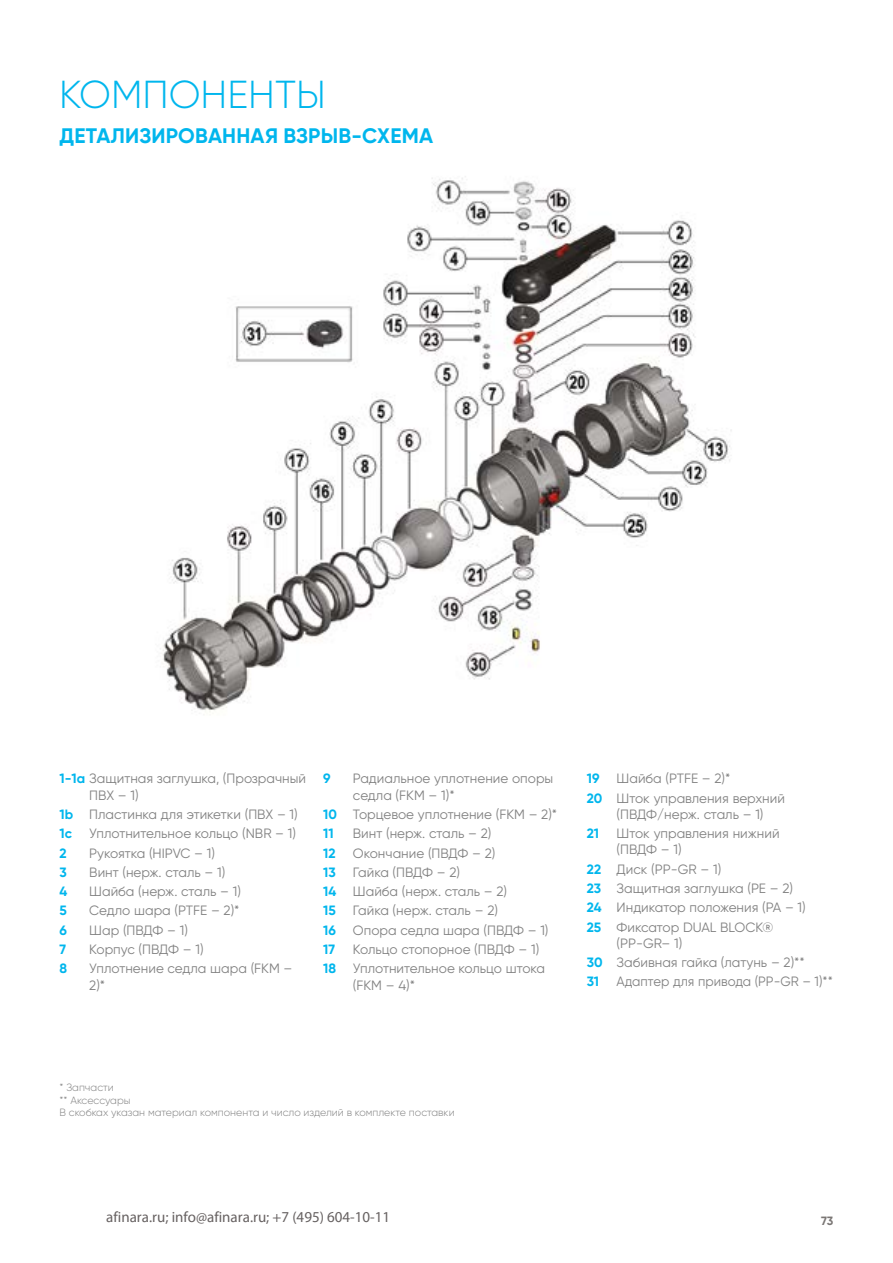
<style>
.page{position:relative;width:893px;height:1263px;background:#fff}
.page>*{position:absolute;margin:0;border:0;box-sizing:border-box;transform-origin:0 0}
.t1{font:300 39px "Gilroy";color:#00b6ed}
.t2{font:700 21px "Gilroy";letter-spacing:.01em;color:#00b6ed}
.t3{font:15px "Myriad Pro";color:#666161}
.t4{font:13.5px/19.4px "Gilroy";color:#818181}
.t5{font:700 13.5px "Gilroy";color:#00b6ed}
.t6{font:700 12px "Gilroy";color:#7a7674}
.t7{font:300 10.5px/12.6px "Gilroy";color:#818181}
.s1{font-weight:700;color:#00b6ed}
</style>
<div class="page">
<img style="left:160px;top:176px;width:572px;height:536px">
<h1 class="t1" style="left:59px;top:71px;width:268px">КОМПОНЕНТЫ</h1>
<h2 class="t2" style="left:60px;top:123px;width:375px">ДЕТАЛИЗИРОВАННАЯ ВЗРЫВ-СХЕМА</h2>
<p class="t4" style="left:89px;top:770px;width:218px;line-height:16.2px;text-indent:-30px"><span class="s1">1-1a</span> Защитная заглушка, (Прозрачный<br>ПВХ – 1)</p>
<p class="t4" style="left:60px;top:804px;width:240px"><span class="s1">1b</span> Пластинка для этикетки (ПВХ – 1)<br><span class="s1">1c</span></p>
<p class="t4" style="left:89px;top:824px;width:208px">Уплотнительное кольцо (NBR – 1)</p>
<p class="t5" style="left:60px;top:844px;width:9px">2</p>
<p class="t4" style="left:89px;top:843px;width:127px">Рукоятка (HIPVC – 1)</p>
<p class="t5" style="left:60px;top:864px;width:9px">3</p>
<p class="t4" style="left:89px;top:862px;width:137px">Винт (нерж. сталь – 1)</p>
<p class="t5" style="left:60px;top:883px;width:9px">4</p>
<p class="t4" style="left:89px;top:881px;width:153px">Шайба (нерж. сталь – 1)</p>
<p class="t5" style="left:60px;top:902px;width:9px">5</p>
<p class="t4" style="left:89px;top:901px;width:152px">Седло шара (PTFE – 2)*</p>
<p class="t5" style="left:60px;top:921px;width:9px">6</p>
<p class="t4" style="left:89px;top:920px;width:100px">Шар (ПВДФ – 1)</p>
<p class="t5" style="left:60px;top:941px;width:8px">7</p>
<p class="t4" style="left:89px;top:939px;width:116px">Корпус (ПВДФ – 1)</p>
<p class="t5" style="left:60px;top:960px;width:9px">8</p>
<p class="t4" style="left:89px;top:960px;width:205px;line-height:16.2px">Уплотнение седла шара (FKM –<br>2)*</p>
<p class="t5" style="left:323px;top:770px;width:9px">9</p>
<p class="t4" style="left:353px;top:770px;width:202px;line-height:16.2px">Радиальное уплотнение опоры седла (FKM – 1)*</p>
<p class="t4" style="left:323px;top:804px;width:236px"><span class="s1">10</span> Торцевое уплотнение (FKM – 2)*<br><span class="s1">11</span></p>
<p class="t4" style="left:353px;top:824px;width:140px">Винт (нерж. сталь – 2)</p>
<p class="t5" style="left:323px;top:844px;width:14px">12</p>
<p class="t4" style="left:353px;top:843px;width:144px">Окончание (ПВДФ – 2)</p>
<p class="t5" style="left:323px;top:864px;width:14px">13</p>
<p class="t4" style="left:323px;top:862px;width:186px;text-indent:30px">Гайка (ПВДФ – 2)<br><span class="s1">14</span> Шайба (нерж. сталь – 2)<br><span class="s1">15</span></p>
<p class="t4" style="left:353px;top:901px;width:147px">Гайка (нерж. сталь – 2)</p>
<p class="t5" style="left:323px;top:921px;width:14px">16</p>
<p class="t4" style="left:353px;top:920px;width:197px">Опора седла шара (ПВДФ – 1)</p>
<p class="t5" style="left:323px;top:941px;width:13px">17</p>
<p class="t4" style="left:353px;top:939px;width:188px">Кольцо стопорное (ПВДФ – 1)</p>
<p class="t5" style="left:323px;top:960px;width:14px">18</p>
<p class="t4" style="left:353px;top:960px;width:194px;line-height:16.2px">Уплотнительное кольцо штока (FKM – 4)*</p>
<p class="t4" style="left:587px;top:769px;width:200px;text-indent:30px">Шайба (PTFE – 2)*<br><span class="s1">20</span> Шток управления верхний</p>
<p class="t4" style="left:617px;top:804px;width:148px">(ПВДФ/нерж. сталь – 1)</p>
<p class="t5" style="left:587px;top:825px;width:14px">21</p>
<p class="t4" style="left:617px;top:825px;width:164px;line-height:16.2px">Шток управления нижний (ПВДФ – 1)</p>
<p class="t4" style="left:587px;top:859px;width:220px"><span class="s1">22</span> Диск (PP-GR – 1)<br><span class="s1">23</span> Защитная заглушка (PE – 2)<br><span class="s1">24</span> Индикатор положения (PA – 1)<br><span class="s1">25</span> Фиксатор DUAL BLOCK®</p>
<p class="t4" style="left:587px;top:933px;width:220px;text-indent:30px">(PP-GR– 1)<br><span class="s1">30</span> Забивная гайка (латунь – 2)**<br><span class="s1">31</span></p>
<p class="t5" style="left:587px;top:770px;width:14px">19</p>
<p class="t4" style="left:617px;top:972px;width:218px">Адаптер для привода (PP-GR – 1)**</p>
<p class="t7" style="left:60px;top:1081px;width:397px">* Запчасти<br>** Аксессуары<br>В скобках указан материал компонента и число изделий в комплекте поставки</p>
<p class="t3" style="left:106px;top:1207px;width:285px">afinara.ru; info@afinara.ru; +7 (495) 604-10-11</p>
<p class="t6" style="left:821px;top:1213px;width:14px">73</p>
</div>
